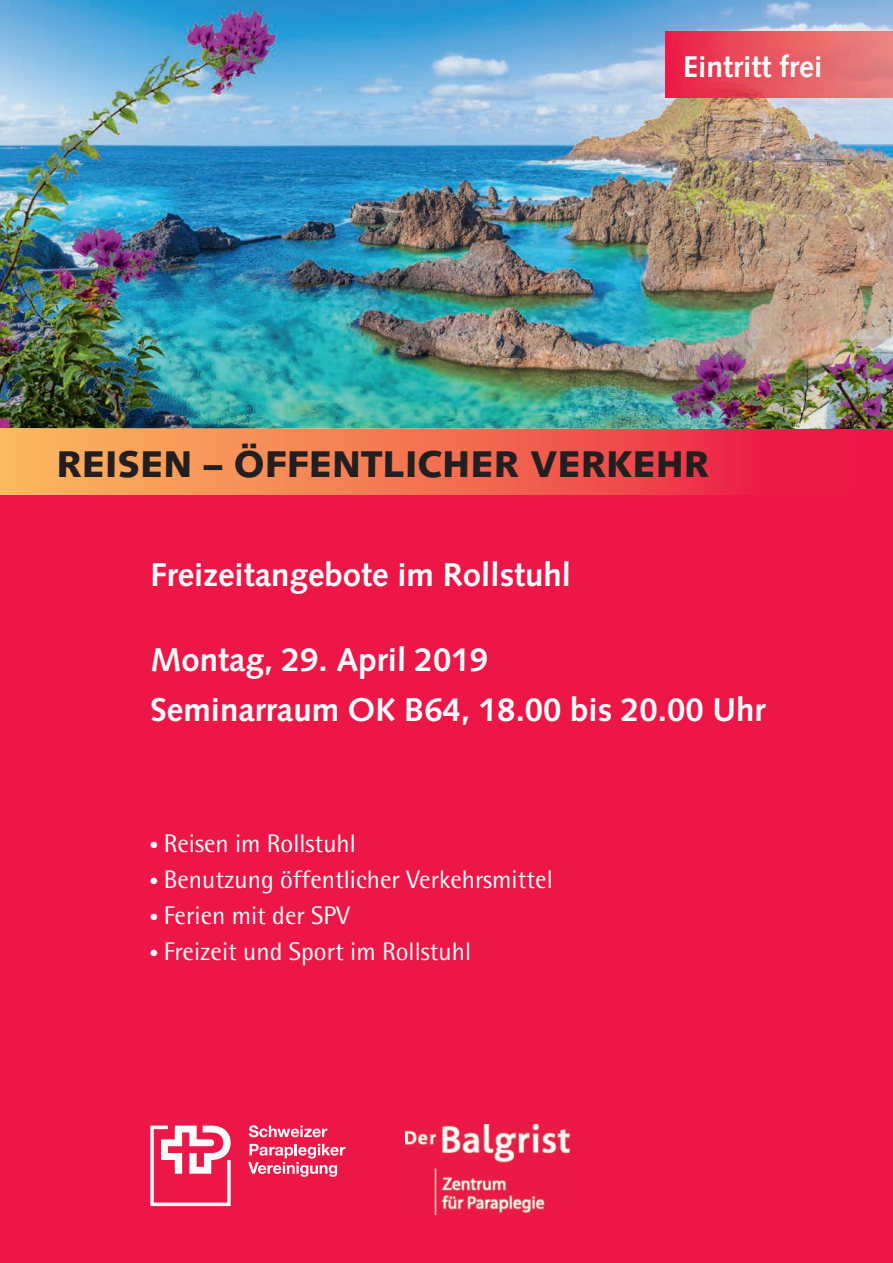
<style>
.page{position:relative;width:893px;height:1263px;background:#ed1747}
.page>*{position:absolute;margin:0;border:0;box-sizing:border-box;transform-origin:0 0}
.t1{font:900 37.05px "Syntax";color:#231f20}
.t2{font:700 33px/49.5px "Syntax";color:#fff}
.t3{font:700 30px "Syntax";color:#fff}
.t4{font:25.5px "Rotis Semi Sans";color:#fff}
</style>
<div class="page">
<img style="left:0;top:0;width:893px;height:429px">
<div style="left:0;top:429px;width:854px;height:66px;background:linear-gradient(to right,#fbc15f,#eb1745)"></div>
<img style="left:0;top:429px;width:854px;height:1px">
<svg style="left:150px;top:1125px;width:81px;height:81px"></svg>
<svg style="left:249px;top:1125px;width:78px;height:12px"></svg>
<svg style="left:248px;top:1144px;width:97px;height:33px"></svg>
<img style="left:406px;top:1125px;width:165px;height:89px">
<img style="left:665px;top:31px;width:228px;height:66px">
<p class="t3" style="left:683px;top:50px;width:141px">Eintritt frei</p>
<h1 class="t1" style="left:56px;top:442px;width:654px">REISEN – ÖFFENTLICHER VERKEHR</h1>
<p class="t2" style="left:150px;top:550px;width:422px">Freizeitangebote im Rollstuhl</p>
<p class="t2" style="left:150px;top:635px;width:617px">Montag, 29. April 2019<br>Seminarraum OK B64, 18.00 bis 20.00 Uhr</p>
<p class="t4" style="left:150px;top:828px;width:207px">● Reisen im Rollstuhl</p>
<p class="t4" style="left:150px;top:864px;width:404px">● Benutzung öffentlicher Verkehrsmittel</p>
<p class="t4" style="left:150px;top:900px;width:201px">● Ferien mit der SPV</p>
<p class="t4" style="left:150px;top:936px;width:322px">● Freizeit und Sport im Rollstuhl</p>
</div>
